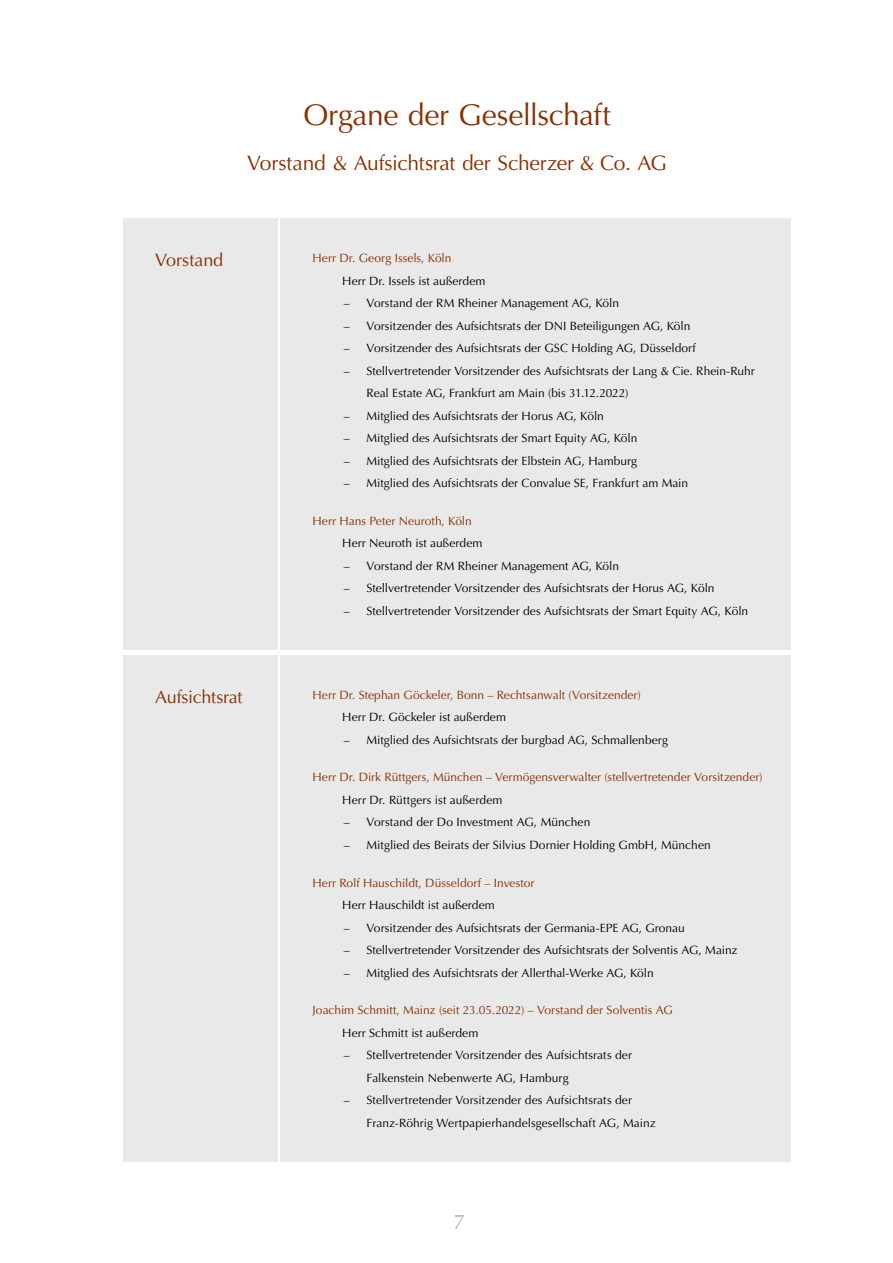
<style>
.page{position:relative;width:893px;height:1263px;background:#fff}
.page>*{position:absolute;margin:0;border:0;box-sizing:border-box;transform-origin:0 0}
.t1{font:30px "Optima LT Std";letter-spacing:-.01em;color:#893000}
.t2{font:21px "Optima LT Std";letter-spacing:-.01em;color:#893000}
.t3{font:21px "Optima LT Std";color:#b1b2b3}
.t4{font:18px "Optima LT Std";letter-spacing:-.01em;color:#893000}
.t5{font:12px/22.5px "Optima LT Std";color:#000}
.t6{font:12px "Optima LT Std";color:#893000}
</style>
<div class="page">
<div style="left:123px;top:655px;width:668px;height:506px;background:#e9e9e9"></div>
<div style="left:123px;top:218px;width:668px;height:431px;background:#e9e9e9"></div>
<hr style="left:278px;top:212px;width:2px;height:991px;background:#fff">
<h1 class="t1" style="left:303px;top:98px;width:309px">Organe der Gesellschaft</h1>
<h2 class="t2" style="left:247px;top:151px;width:421px">Vorstand &amp; Aufsichtsrat der Scherzer &amp; Co. AG</h2>
<h3 class="t4" style="left:155px;top:250px;width:70px">Vorstand</h3>
<p class="t6" style="left:313px;top:251px;width:140px">Herr Dr. Georg Issels, Köln</p>
<p class="t5" style="left:342px;top:269px;width:145px">Herr Dr. Issels ist außerdem</p>
<p class="t5" style="left:344px;top:292px;width:277px">– Vorstand der RM Rheiner Management AG, Köln</p>
<p class="t5" style="left:344px;top:314px;width:348px">– Vorsitzender des Aufsichtsrats der DNI Beteiligungen AG, Köln</p>
<p class="t5" style="left:344px;top:337px;width:354px">– Vorsitzender des Aufsichtsrats der GSC Holding AG, Düsseldorf</p>
<p class="t5" style="left:367px;top:359px;width:390px;text-indent:-23px">– Stellvertretender Vorsitzender des Aufsichtsrats der Lang &amp; Cie. Rhein-Ruhr<br>Real Estate AG, Frankfurt am Main (bis 31.12.2022)</p>
<p class="t5" style="left:344px;top:404px;width:261px">– Mitglied des Aufsichtsrats der Horus AG, Köln</p>
<p class="t5" style="left:344px;top:427px;width:295px">– Mitglied des Aufsichtsrats der Smart Equity AG, Köln</p>
<p class="t5" style="left:344px;top:449px;width:295px">– Mitglied des Aufsichtsrats der Elbstein AG, Hamburg</p>
<p class="t5" style="left:344px;top:472px;width:346px">– Mitglied des Aufsichtsrats der Convalue SE, Frankfurt am Main</p>
<p class="t6" style="left:313px;top:513px;width:161px">Herr Hans Peter Neuroth, Köln</p>
<p class="t5" style="left:342px;top:532px;width:142px">Herr Neuroth ist außerdem</p>
<p class="t5" style="left:344px;top:554px;width:277px">– Vorstand der RM Rheiner Management AG, Köln</p>
<p class="t5" style="left:344px;top:577px;width:372px">– Stellvertretender Vorsitzender des Aufsichtsrats der Horus AG, Köln</p>
<p class="t5" style="left:344px;top:599px;width:406px">– Stellvertretender Vorsitzender des Aufsichtsrats der Smart Equity AG, Köln</p>
<h3 class="t4" style="left:155px;top:687px;width:89px">Aufsichtsrat</h3>
<p class="t6" style="left:313px;top:688px;width:330px">Herr Dr. Stephan Göckeler, Bonn – Rechtsanwalt (Vorsitzender)</p>
<p class="t5" style="left:342px;top:706px;width:165px">Herr Dr. Göckeler ist außerdem</p>
<p class="t5" style="left:344px;top:729px;width:326px">– Mitglied des Aufsichtsrats der burgbad AG, Schmallenberg</p>
<p class="t6" style="left:313px;top:770px;width:452px">Herr Dr. Dirk Rüttgers, München – Vermögensverwalter (stellvertretender Vorsitzender)</p>
<p class="t5" style="left:342px;top:789px;width:162px">Herr Dr. Rüttgers ist außerdem</p>
<p class="t5" style="left:344px;top:811px;width:248px">– Vorstand der Do Investment AG, München</p>
<p class="t5" style="left:344px;top:834px;width:368px">– Mitglied des Beirats der Silvius Dornier Holding GmbH, München</p>
<p class="t6" style="left:313px;top:875px;width:224px">Herr Rolf Hauschildt, Düsseldorf – Investor</p>
<p class="t5" style="left:342px;top:894px;width:154px">Herr Hauschildt ist außerdem</p>
<p class="t5" style="left:344px;top:916px;width:342px">– Vorsitzender des Aufsichtsrats der Germania-EPE AG, Gronau</p>
<p class="t5" style="left:344px;top:939px;width:395px">– Stellvertretender Vorsitzender des Aufsichtsrats der Solventis AG, Mainz</p>
<p class="t5" style="left:344px;top:961px;width:311px">– Mitglied des Aufsichtsrats der Allerthal-Werke AG, Köln</p>
<p class="t6" style="left:313px;top:1003px;width:362px">Joachim Schmitt, Mainz (seit 23.05.2022) – Vorstand der Solventis AG</p>
<p class="t5" style="left:342px;top:1021px;width:138px">Herr Schmitt ist außerdem</p>
<p class="t5" style="left:367px;top:1044px;width:267px;text-indent:-23px">– Stellvertretender Vorsitzender des Aufsichtsrats der<br>Falkenstein Nebenwerte AG, Hamburg</p>
<p class="t5" style="left:367px;top:1089px;width:291px;text-indent:-23px">– Stellvertretender Vorsitzender des Aufsichtsrats der<br>Franz-Röhrig Wertpapierhandelsgesellschaft AG, Mainz</p>
<h2 class="t3" style="left:453px;top:1210px;width:13px">7</h2>
</div>
